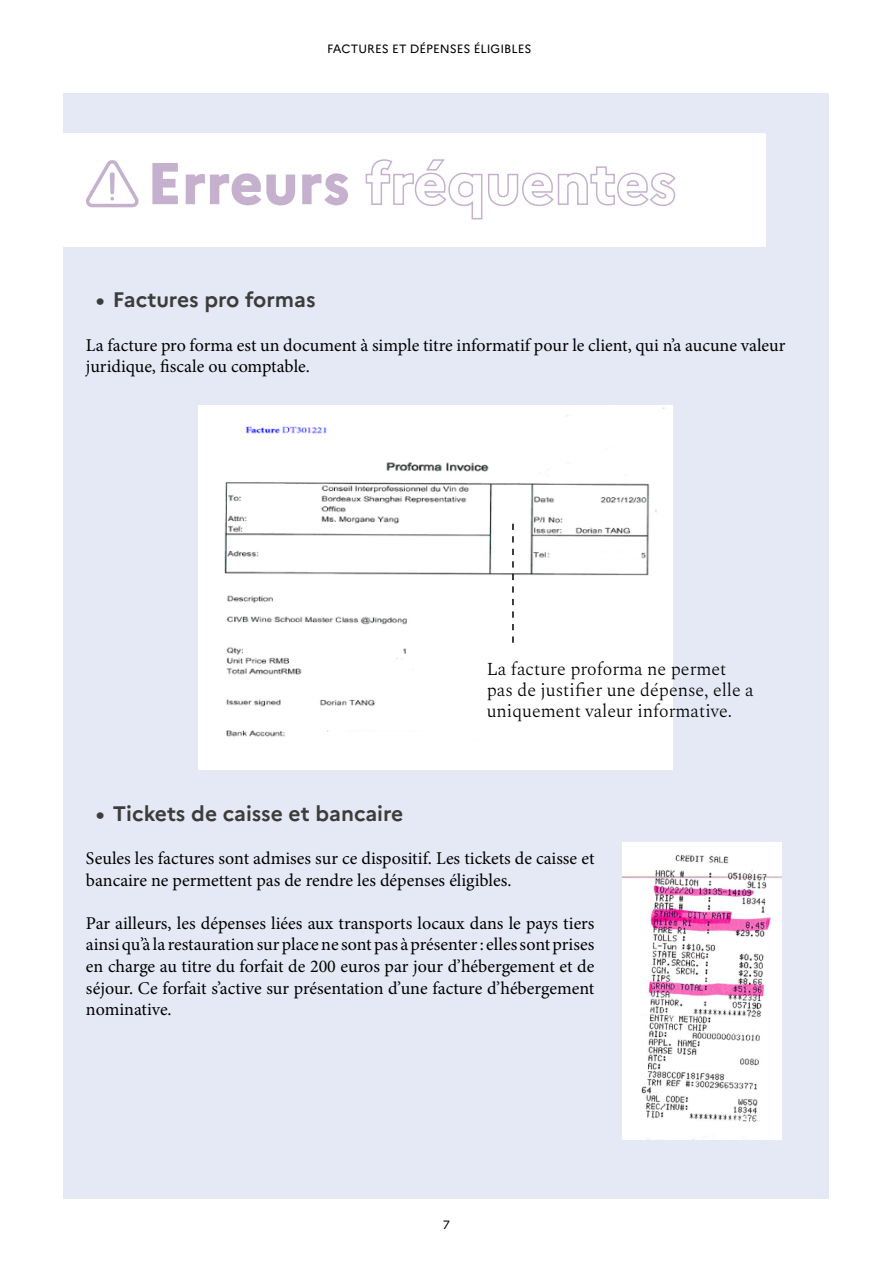
<style>
.page{position:relative;width:893px;height:1263px;background:#fff}
.page>*{position:absolute;margin:0;border:0;box-sizing:border-box;transform-origin:0 0}
.t1{font:800 58.8px "Marianne";color:#c5b1cd}
.t2{font:700 21px "Marianne";color:#3c3c3b}
.t3{font:18px/21.6px "Minion Pro";color:#000}
.t4{font:300 18px/21px "Spectral";color:#000}
.t5{font:12px "Marianne";color:#000}
</style>
<div class="page">
<div style="left:64px;top:94px;width:765px;height:1105px;background:#e5e9f5"></div>
<img style="left:199px;top:406px;width:474px;height:364px">
<svg style="left:512px;top:524px;width:2px;height:119px"></svg>
<img style="left:623px;top:842px;width:158px;height:298px">
<div style="left:38px;top:133px;width:727px;height:113px;background:#fff"></div>
<svg style="left:86px;top:160px;width:53px;height:47px"></svg>
<p class="t5" style="left:327px;top:39px;width:206px">FACTURES ET DÉPENSES ÉLIGIBLES</p>
<h1 class="t1" style="left:147px;top:138px;width:531px">Erreurs fréquentes</h1>
<p class="t2" style="left:96px;top:284px;width:221px">• Factures pro formas</p>
<p class="t3" style="left:86px;top:334px;width:701px">La facture pro forma est un document à simple titre informatif pour le client, qui n’a aucune valeur juridique, fiscale ou comptable.</p>
<p class="t4" style="left:487px;top:657px;width:269px">La facture proforma ne permet pas de justifier une dépense, elle a uniquement valeur informative.</p>
<p class="t2" style="left:96px;top:797px;width:309px">• Tickets de caisse et bancaire</p>
<p class="t3" style="left:86px;top:847px;width:510px">Seules les factures sont admises sur ce dispositif. Les tickets de caisse et bancaire ne permettent pas de rendre les dépenses éligibles.</p>
<p class="t3" style="left:86px;top:912px;width:510px;text-align:justify">Par ailleurs, les dépenses liées aux transports locaux dans le pays tiers ainsi qu’à la restauration sur place ne sont pas à présenter : elles sont prises en charge au titre du forfait de 200 euros par jour d’hébergement et de séjour. Ce forfait s’active sur présentation d’une facture d’hébergement nominative.</p>
<p class="t5" style="left:443px;top:1215px;width:9px">7</p>
</div>
